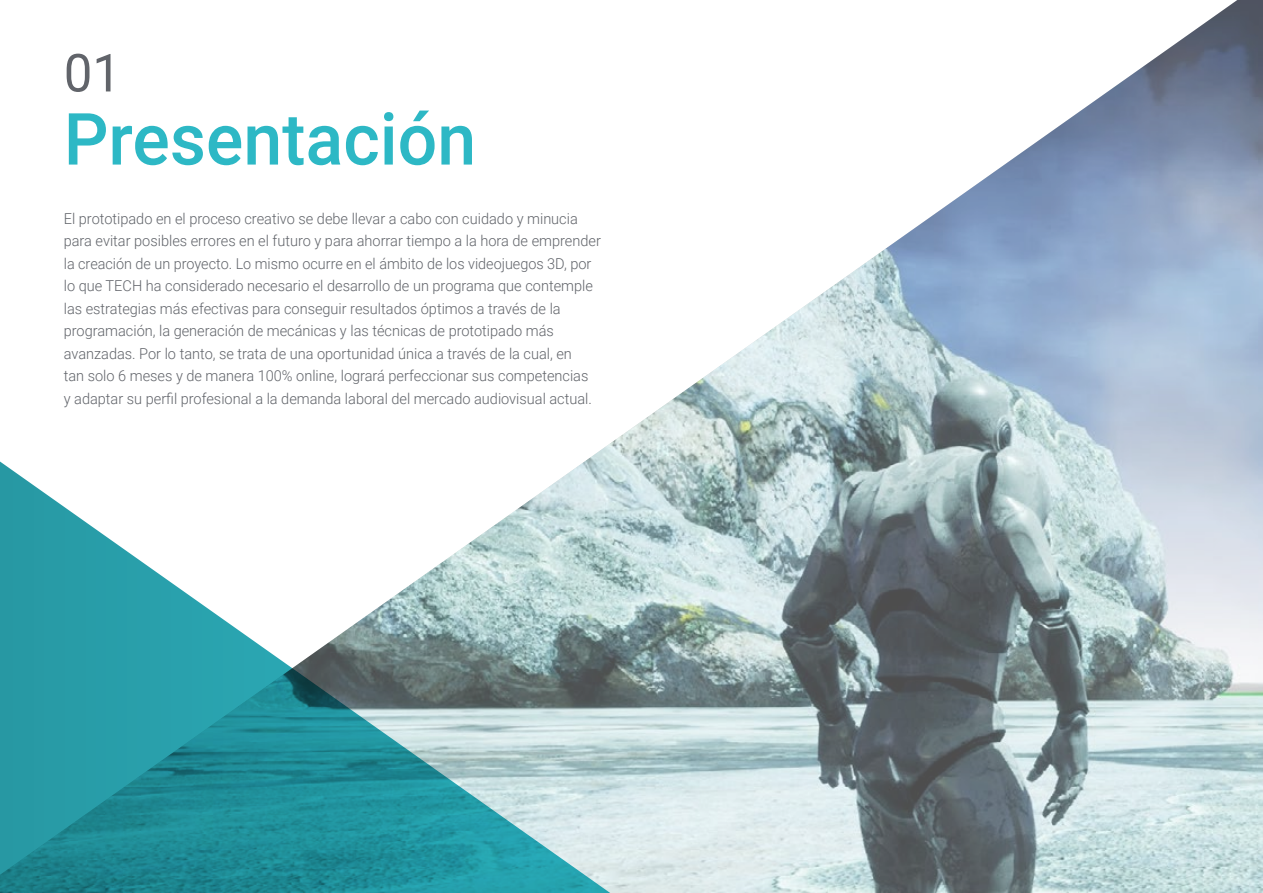
<style>
.page{position:relative;width:1263px;height:893px;background:#fff}
.page>*{position:absolute;margin:0;border:0;box-sizing:border-box;transform-origin:0 0}
.t1{font:500 72px "Roboto";color:#2db8c5}
.t2{font:52.5px "Roboto";color:#61646a}
.t3{font:300 15px/22.5px "Roboto";color:#61646a}
</style>
<div class="page">
<img style="left:607px;top:0;width:656px;height:893px">
<svg style="left:0;top:446px;width:640px;height:447px"></svg>
<h2 class="t2" style="left:64px;top:36px;width:59px">01</h2>
<h1 class="t1" style="left:64px;top:89px;width:414px">Presentación</h1>
<p class="t3" style="left:64px;top:207px;width:539px">El prototipado en el proceso creativo se debe llevar a cabo con cuidado y minucia para evitar posibles errores en el futuro y para ahorrar tiempo a la hora de emprender la creación de un proyecto. Lo mismo ocurre en el ámbito de los videojuegos 3D, por lo que TECH ha considerado necesario el desarrollo de un programa que contemple las estrategias más efectivas para conseguir resultados óptimos a través de la programación, la generación de mecánicas y las técnicas de prototipado más avanzadas. Por lo tanto, se trata de una oportunidad única a través de la cual, en<br>tan solo 6 meses y de manera 100% online, logrará perfeccionar sus competencias<br>y adaptar su perfil profesional a la demanda laboral del mercado audiovisual actual.</p>
</div>
